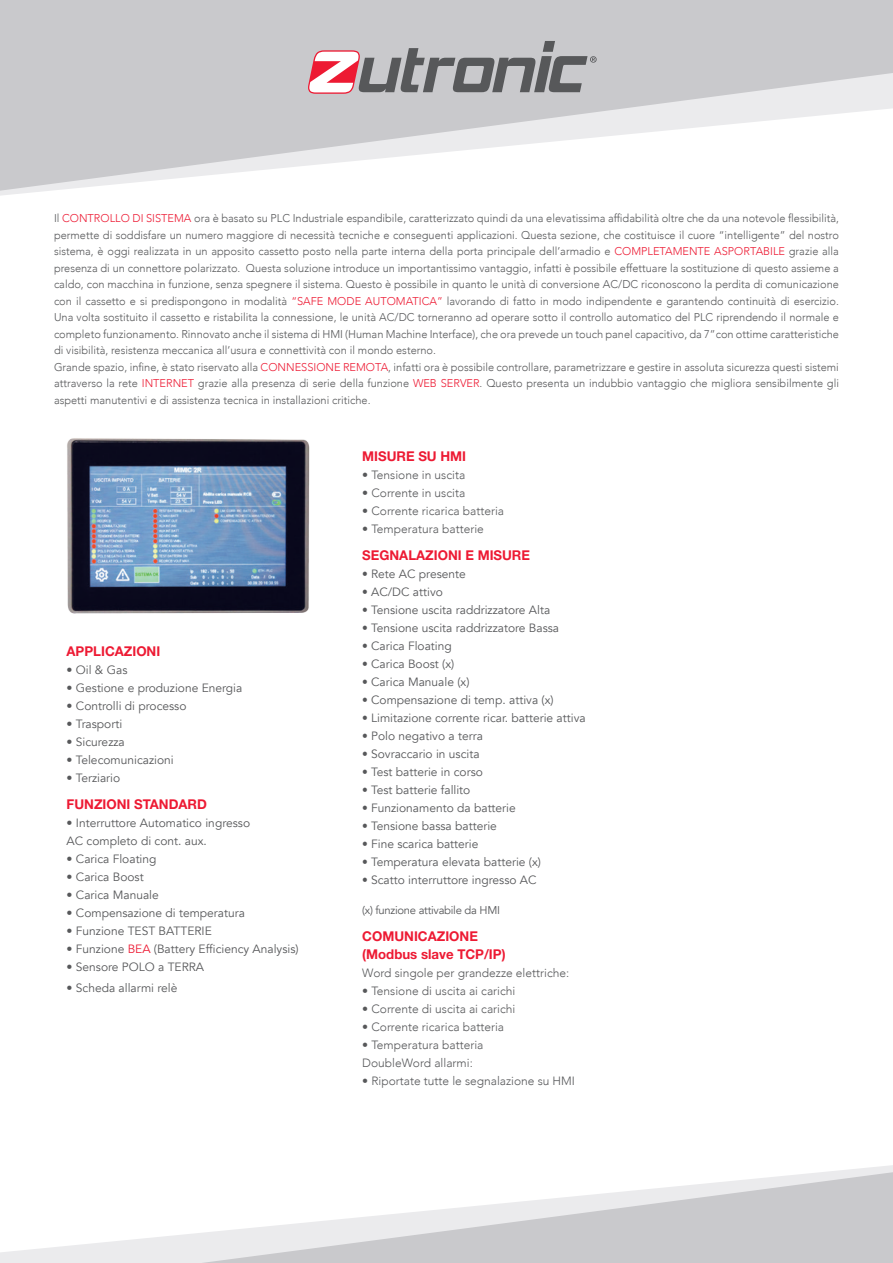
<style>
.page{position:relative;width:893px;height:1263px;background:#fff}
.page>*{position:absolute;margin:0;border:0;box-sizing:border-box;transform-origin:0 0}
.t1{font:700 13.5px "Helvetica Neue LT Std";color:#ed1a33}
.t2{font:12px "Avenir";color:#57585a;scale:.95 1}
.t3{font:12px "Avenir";color:#57585a}
.t4{font:300 12px "Avenir";color:#57585a}
.t5{font:300 11.25px/16.5px "Avenir";color:#57585a;text-align:justify}
.t6{font:11.25px "Avenir";letter-spacing:-.025em;color:#57585a}
.s1{color:#ed1a33}
</style>
<div class="page">
<img style="left:67px;top:438px;width:243px;height:176px">
<svg style="left:0;top:1165px;width:893px;height:98px"></svg>
<svg style="left:201px;top:1172px;width:692px;height:91px"></svg>
<svg style="left:0;top:0;width:893px;height:191px;fill:#c9c9cc"></svg>
<svg style="left:308px;top:41px;width:289px;height:53px;background:#aba1a4"></svg>
<p class="t5" style="left:54px;top:210px;width:786px">Il <span class="s1">CONTROLLO DI SISTEMA</span> ora è basato su PLC Industriale espandibile, caratterizzato quindi da una elevatissima affidabilità oltre che da una notevole flessibilità, permette di soddisfare un numero maggiore di necessità tecniche e conseguenti applicazioni. Questa sezione, che costituisce il cuore “intelligente” del nostro sistema, è oggi realizzata in un apposito cassetto posto nella parte interna della porta principale dell’armadio e <span class="s1">COMPLETAMENTE ASPORTABILE</span> grazie alla presenza di un connettore polarizzato. Questa soluzione introduce un importantissimo vantaggio, infatti è possibile effettuare la sostituzione di questo assieme a caldo, con macchina in funzione, senza spegnere il sistema. Questo è possibile in quanto le unità di conversione AC/DC riconoscono la perdita di comunicazione con il cassetto e si predispongono in modalità <span class="s1">“SAFE MODE AUTOMATICA”</span> lavorando di fatto in modo indipendente e garantendo continuità di esercizio.<br>Una volta sostituito il cassetto e ristabilita la connessione, le unità AC/DC torneranno ad operare sotto il controllo automatico del PLC riprendendo il normale e completo funzionamento. Rinnovato anche il sistema di HMI (Human Machine Interface), che ora prevede un touch panel capacitivo, da 7”con ottime caratteristiche di visibilità, resistenza meccanica all’usura e connettività con il mondo esterno.</p>
<p class="t5" style="left:54px;top:359px;width:786px">Grande spazio, infine, è stato riservato alla <span class="s1">CONNESSIONE REMOTA</span>, infatti ora è possibile controllare, parametrizzare e gestire in assoluta sicurezza questi sistemi attraverso la rete <span class="s1">INTERNET</span> grazie alla presenza di serie della funzione <span class="s1">WEB SERVER</span>. Questo presenta un indubbio vantaggio che migliora sensibilmente gli aspetti manutentivi e di assistenza tecnica in installazioni critiche.</p>
<p class="t1" style="left:67px;top:642px;width:95px">APPLICAZIONI</p>
<p class="t3" style="left:67px;top:662px;width:62px">• Oil &amp; Gas</p>
<p class="t3" style="left:67px;top:680px;width:177px">• Gestione e produzione Energia</p>
<p class="t3" style="left:67px;top:698px;width:121px">• Controlli di processo</p>
<p class="t3" style="left:67px;top:716px;width:57px">• Trasporti</p>
<p class="t3" style="left:67px;top:734px;width:60px">• Sicurezza</p>
<p class="t3" style="left:67px;top:752px;width:109px">• Telecomunicazioni</p>
<p class="t3" style="left:67px;top:770px;width:55px">• Terziario</p>
<p class="t1" style="left:67px;top:795px;width:142px">FUNZIONI STANDARD</p>
<p class="t3" style="left:67px;top:815px;width:185px">• Interruttore Automatico ingresso</p>
<p class="t3" style="left:67px;top:833px;width:142px">AC completo di cont. aux.</p>
<p class="t3" style="left:67px;top:851px;width:91px">• Carica Floating</p>
<p class="t3" style="left:67px;top:869px;width:79px">• Carica Boost</p>
<p class="t3" style="left:67px;top:887px;width:94px">• Carica Manuale</p>
<p class="t3" style="left:67px;top:905px;width:180px">• Compensazione di temperatura</p>
<p class="t3" style="left:67px;top:923px;width:147px">• Funzione TEST BATTERIE</p>
<p class="t3" style="left:67px;top:941px;width:234px">• Funzione <span class="s1">BEA</span> (Battery Efficiency Analysis)</p>
<p class="t3" style="left:67px;top:959px;width:139px">• Sensore POLO a TERRA</p>
<p class="t3" style="left:67px;top:980px;width:112px">• Scheda allarmi relè</p>
<p class="t1" style="left:362px;top:448px;width:105px">MISURE SU HMI</p>
<p class="t4" style="left:362px;top:468px;width:104px">• Tensione in uscita</p>
<p class="t4" style="left:362px;top:486px;width:104px">• Corrente in uscita</p>
<p class="t4" style="left:362px;top:504px;width:143px">• Corrente ricarica batteria</p>
<p class="t4" style="left:362px;top:522px;width:123px">• Temperatura batterie</p>
<p class="t1" style="left:362px;top:547px;width:169px">SEGNALAZIONI E MISURE</p>
<p class="t2" style="left:362px;top:567px;width:110px">• Rete AC presente</p>
<p class="t2" style="left:362px;top:585px;width:86px">• AC/DC attivo</p>
<p class="t2" style="left:362px;top:603px;width:199px">• Tensione uscita raddrizzatore Alta</p>
<p class="t2" style="left:362px;top:621px;width:209px">• Tensione uscita raddrizzatore Bassa</p>
<p class="t2" style="left:362px;top:639px;width:96px">• Carica Floating</p>
<p class="t2" style="left:362px;top:657px;width:98px">• Carica Boost (x)</p>
<p class="t2" style="left:362px;top:675px;width:114px">• Carica Manuale (x)</p>
<p class="t2" style="left:362px;top:693px;width:203px">• Compensazione di temp. attiva (x)</p>
<p class="t2" style="left:362px;top:711px;width:237px">• Limitazione corrente ricar. batterie attiva</p>
<p class="t2" style="left:362px;top:729px;width:128px">• Polo negativo a terra</p>
<p class="t2" style="left:362px;top:747px;width:125px">• Sovraccario in uscita</p>
<p class="t2" style="left:362px;top:765px;width:128px">• Test batterie in corso</p>
<p class="t2" style="left:362px;top:783px;width:115px">• Test batterie fallito</p>
<p class="t2" style="left:362px;top:801px;width:163px">• Funzionamento da batterie</p>
<p class="t2" style="left:362px;top:819px;width:143px">• Tensione bassa batterie</p>
<p class="t2" style="left:362px;top:837px;width:124px">• Fine scarica batterie</p>
<p class="t2" style="left:362px;top:855px;width:190px">• Temperatura elevata batterie (x)</p>
<p class="t2" style="left:362px;top:873px;width:185px">• Scatto interruttore ingresso AC</p>
<p class="t6" style="left:362px;top:904px;width:139px">(x) funzione attivabile da HMI</p>
<p class="t1" style="left:362px;top:928px;width:117px">COMUNICAZIONE</p>
<p class="t1" style="left:362px;top:946px;width:145px">(Modbus slave TCP/IP)</p>
<p class="t4" style="left:362px;top:966px;width:208px">Word singole per grandezze elettriche:</p>
<p class="t4" style="left:362px;top:984px;width:155px">• Tensione di uscita ai carichi</p>
<p class="t4" style="left:362px;top:1002px;width:155px">• Corrente di uscita ai carichi</p>
<p class="t4" style="left:362px;top:1020px;width:143px">• Corrente ricarica batteria</p>
<p class="t4" style="left:362px;top:1038px;width:123px">• Temperatura batteria</p>
<p class="t4" style="left:362px;top:1056px;width:112px">DoubleWord allarmi:</p>
<p class="t4" style="left:362px;top:1074px;width:214px">• Riportate tutte le segnalazione su HMI</p>
</div>
